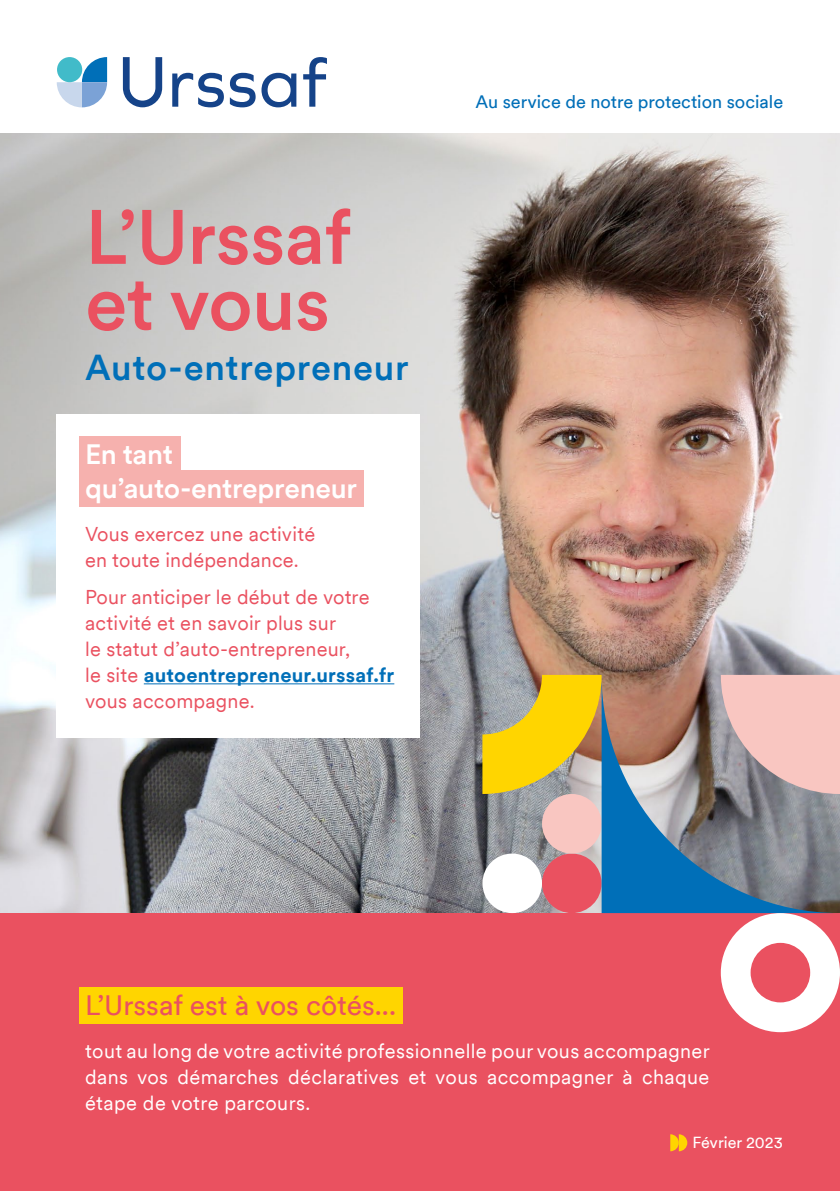
<style>
.page{position:relative;width:840px;height:1191px;background:#fff}
.page>*{position:absolute;margin:0;border:0;box-sizing:border-box;transform-origin:0 0}
.t1{font:500 76px/66px "Circular";letter-spacing:-.01em;color:#ea5160}
.t2{font:500 36px "Circular";letter-spacing:.02em;color:#006fb8}
.TITRE_Bande{font:500 28px "Circular";letter-spacing:-.01em;color:#fff}
.TITRE_Bande-2{font:28px "Circular";color:#ea5160}
.t3{font:20px/26px "Circular";letter-spacing:.01em;color:#ea5160}
.t4{font:20px/26px "Circular";letter-spacing:.02em;color:#fff;text-align:justify}
.t5{font:18px "Circular";color:#006fb8}
.t6{font:16px "Circular";color:#fff}
.s1{font-weight:700;color:#006fb8}
</style>
<div class="page">
<img style="left:0;top:134px;width:839px;height:779px">
<div style="left:0;top:913px;width:839px;height:278px;background:#ea5160"></div>
<div style="left:79px;top:987px;width:324px;height:36px;background:#ffd500"></div>
<div style="left:57px;top:414px;width:363px;height:323px;background:#fff"></div>
<div style="left:79px;top:436px;width:101px;height:36px;background:#f6b1ae"></div>
<div style="left:79px;top:470px;width:285px;height:36px;background:#f6b1ae"></div>
<hr style="left:144px;top:683px;width:250px;height:1px;background:#006fb8">
<div style="left:541px;top:853px;width:60px;height:60px;background:#ea5160;border-radius:30px"></div>
<svg style="left:482px;top:853px;width:60px;height:60px"></svg>
<div style="left:541px;top:794px;width:60px;height:59px;background:#f9c6c1;border-radius:30px"></div>
<svg style="left:601px;top:675px;width:238px;height:238px;background:#677d8f"></svg>
<svg style="left:720px;top:675px;width:119px;height:119px;background:#e1b9b7"></svg>
<svg style="left:720px;top:913px;width:119px;height:119px"></svg>
<svg style="left:482px;top:675px;width:119px;height:119px;background:#d9be40"></svg>
<svg style="left:670px;top:1134px;width:17px;height:17px"></svg>
<svg style="left:123px;top:57px;width:39px;height:50px"></svg>
<svg style="left:172px;top:73px;width:52px;height:34px"></svg>
<svg style="left:230px;top:73px;width:25px;height:34px"></svg>
<svg style="left:261px;top:73px;width:35px;height:34px"></svg>
<svg style="left:303px;top:57px;width:24px;height:50px"></svg>
<svg style="left:57px;top:57px;width:50px;height:50px"></svg>
<div style="left:57px;top:57px;width:25px;height:25px;background:#41bbc9;border-radius:50%"></div>
<p class="t1" style="left:85px;top:201px;width:268px">L’Urssaf et vous</p>
<p class="t2" style="left:85px;top:343px;width:325px">Auto-entrepreneur</p>
<p class="TITRE_Bande" style="left:85px;top:435px;width:89px">En tant</p>
<p class="TITRE_Bande" style="left:85px;top:469px;width:273px">qu’auto-entrepreneur</p>
<p class="t3" style="left:85px;top:520px;width:231px">Vous exercez une activité en toute indépendance.</p>
<p class="t3" style="left:85px;top:583px;width:310px">Pour anticiper le début de votre activité et en savoir plus sur<br>le statut d’auto-entrepreneur,<br>le site <span class="s1">autoentrepreneur.urssaf.fr </span>vous accompagne.</p>
<p class="t5" style="left:475px;top:89px;width:309px">Au service de notre protection sociale</p>
<p class="TITRE_Bande-2" style="left:85px;top:986px;width:312px">L’Urssaf est à vos côtés...</p>
<p class="t4" style="left:85px;top:1037px;width:626px">tout au long de votre activité professionnelle pour vous accompagner dans vos démarches déclaratives et vous accompagner à chaque étape de votre parcours.</p>
<p class="t6" style="left:692px;top:1132px;width:92px">Février 2023</p>
</div>
